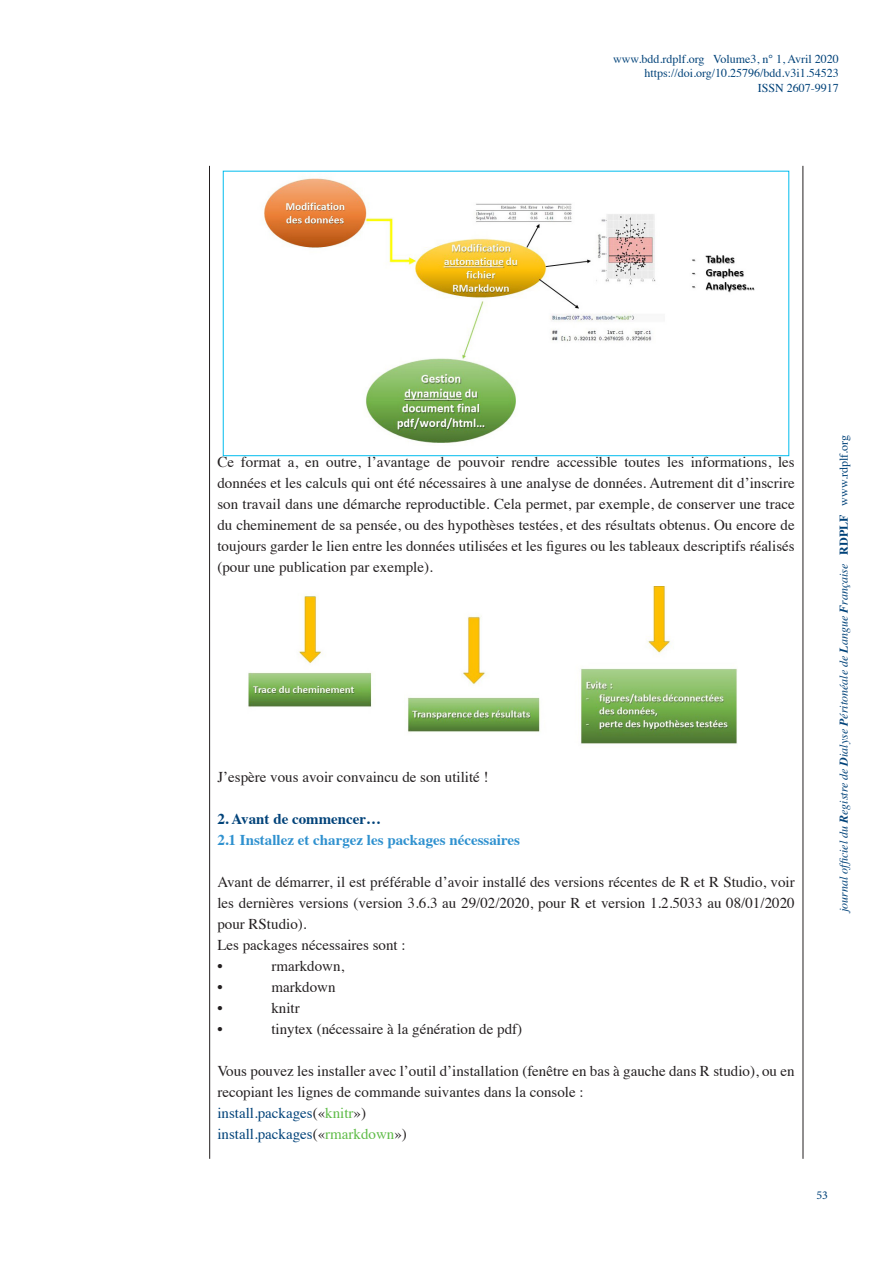
<style>
.page{position:relative;width:893px;height:1263px;background:#fff}
.page>*{position:absolute;margin:0;border:0;box-sizing:border-box;transform-origin:0 0}
.Body_Text{font:15px/21px "Times";color:#231f20;text-align:justify}
.Body_Text-2{font:15px "Times";color:#004279}
.Body_Text-3{font:700 15px "Times";color:#2f91cf}
.Body_Text-4{font:700 15px "Times";color:#004279}
.t1{font:12px "Times";color:#004279}
.t2{font:italic 12px "Times";color:#004279}
.t3{font:12px "Minion Pro";color:#004279}
.s1{color:#231f20}
.s2{color:#5dbb46}
.s3{font-weight:700}
.s4{font-weight:700;font-style:normal}
.s5{font-style:normal}
</style>
<div class="page">
<hr style="left:209px;top:166px;width:1px;height:993px;background:#231f20">
<hr style="left:803px;top:166px;width:1px;height:993px;background:#231f20">
<img style="left:264px;top:178px;width:491px;height:265px">
<div style="left:223px;top:171px;width:566px;height:285px;border:1px solid #01bcee"></div>
<img style="left:248px;top:587px;width:489px;height:157px">
<p class="t1" style="left:613px;top:48px;width:227px">www.bdd.rdplf.org Volume3, n° 1, Avril 2020</p>
<p class="t1" style="left:644px;top:62px;width:196px">https://doi.org/10.25796/bdd.v3i1.54523</p>
<p class="t1" style="left:758px;top:77px;width:82px">ISSN 2607-9917</p>
<p class="Body_Text" style="left:217px;top:450px;width:579px">Ce format a, en outre, l’avantage de pouvoir rendre accessible toutes les informations, les données et les calculs qui ont été nécessaires à une analyse de données. Autrement dit d’inscrire son travail dans une démarche reproductible. Cela permet, par exemple, de conserver une trace du cheminement de sa pensée, ou des hypothèses testées, et des résultats obtenus. Ou encore de toujours garder le lien entre les données utilisées et les figures ou les tableaux descriptifs réalisés (pour une publication par exemple).</p>
<p class="Body_Text" style="left:217px;top:765px;width:273px">J’espère vous avoir convaincu de son utilité !</p>
<p class="Body_Text-4" style="left:217px;top:805px;width:165px">2. Avant de commencer…</p>
<p class="Body_Text-3" style="left:217px;top:826px;width:304px">2.1 Installez et chargez les packages nécessaires</p>
<p class="Body_Text" style="left:217px;top:870px;width:579px">Avant de démarrer, il est préférable d’avoir installé des versions récentes de R et R Studio, voir les dernières versions (version 3.6.3 au 29/02/2020, pour R et version 1.2.5033 au 08/01/2020 pour RStudio).</p>
<p class="Body_Text" style="left:217px;top:933px;width:190px">Les packages nécessaires sont :</p>
<p class="Body_Text" style="left:217px;top:954px;width:7px">•</p>
<p class="Body_Text" style="left:271px;top:954px;width:74px">rmarkdown,</p>
<p class="Body_Text" style="left:217px;top:975px;width:7px">•</p>
<p class="Body_Text" style="left:271px;top:975px;width:66px">markdown</p>
<p class="Body_Text" style="left:217px;top:996px;width:7px">•</p>
<p class="Body_Text" style="left:271px;top:996px;width:30px">knitr</p>
<p class="Body_Text" style="left:217px;top:1017px;width:7px">•</p>
<p class="Body_Text" style="left:271px;top:1017px;width:252px">tinytex (nécessaire à la génération de pdf)</p>
<p class="Body_Text" style="left:217px;top:1059px;width:579px">Vous pouvez les installer avec l’outil d’installation (fenêtre en bas à gauche dans R studio), ou en recopiant les lignes de commande suivantes dans la console :</p>
<p class="Body_Text-2" style="left:217px;top:1099px;width:150px">install.packages<span class="s1">(«</span><span class="s2">knitr</span><span class="s1">»)</span></p>
<p class="Body_Text-2" style="left:217px;top:1120px;width:191px">install.packages<span class="s1">(«</span><span class="s2">rmarkdown</span><span class="s1">»)</span></p>
<p class="t2" style="left:833px;top:912px;width:478px;rotate:-90deg">journal officiel du <span class="s3">R</span>egistre de <span class="s3">D</span>ialyse <span class="s3">P</span>éritonéale de <span class="s3">L</span>angue <span class="s3">F</span>rançaise <span class="s4">RDPLF</span> <span class="s5">www.rdplf.org</span></p>
<p class="t3" style="left:816px;top:1187px;width:13px">53</p>
</div>
